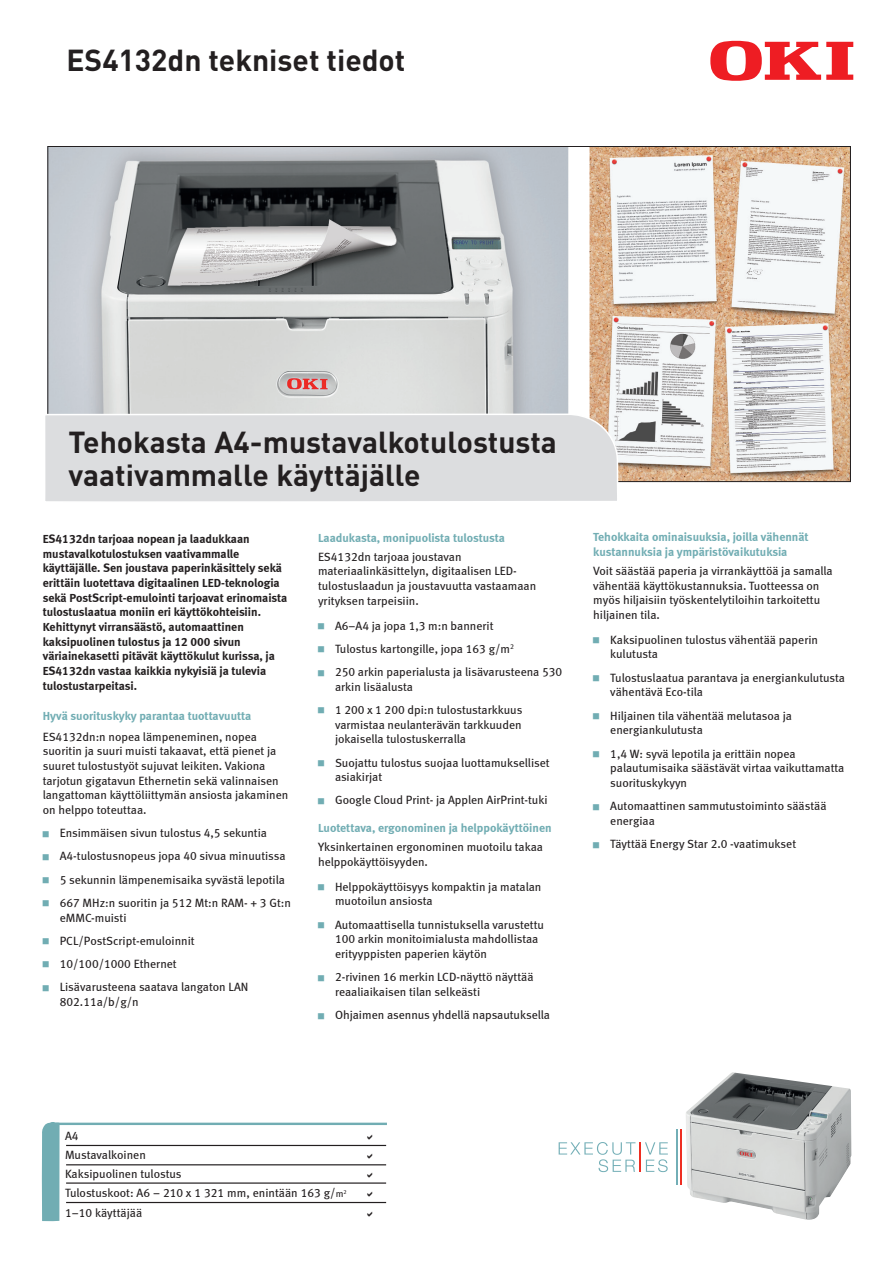
<style>
.page{position:relative;width:893px;height:1263px;background:#fff}
.page>*{position:absolute;margin:0;border:0;box-sizing:border-box;transform-origin:0 0}
.MainSubHead{font:700 30px/33px "DIN Pro";color:#231f20}
.BodyText{font:12px/14.7px "Meta Book LF";color:#231f20}
.BodyText-2{font:12px/14.7px "Meta Bold LF";color:#231f20}
.BodyText-3{font:12px/14.7px "Meta Bold LF";color:#71adb3}
.s1{font-size:9.75px}
</style>
<div class="page">
<img style="left:49px;top:148px;width:800px;height:332px">
<svg style="left:710px;top:41px;width:143px;height:40px"></svg>
<div style="left:45px;top:413px;width:575px;height:89px;background:#dcdddf"></div>
<svg style="left:558px;top:1129px;width:124px;height:56px"></svg>
<img style="left:686px;top:1072px;width:165px;height:148px">
<svg style="left:41px;top:1122px;width:19px;height:100px"></svg>
<hr style="left:50px;top:1123px;width:337px;height:2px;background:#71adb3">
<hr style="left:66px;top:1145px;width:320px;height:1px;background:#231f20">
<hr style="left:66px;top:1164px;width:320px;height:1px;background:#231f20">
<hr style="left:66px;top:1182px;width:320px;height:2px;background:#231f20">
<hr style="left:66px;top:1202px;width:320px;height:1px;background:#231f20">
<p class="MainSubHead" style="left:66px;top:40px;width:340px">ES4132dn tekniset tiedot</p>
<p class="MainSubHead" style="left:69px;top:422px;width:490px">Tehokasta A4-mustavalkotulostusta vaativammalle käyttäjälle</p>
<p class="BodyText-2" style="left:43px;top:531px;width:246px">ES4132dn tarjoaa nopean ja laadukkaan mustavalkotulostuksen vaativammalle käyttäjälle. Sen joustava paperinkäsittely sekä erittäin luotettava digitaalinen LED-teknologia sekä PostScript-emulointi tarjoavat erinomaista tulostuslaatua moniin eri käyttökohteisiin.<br>Kehittynyt virransäästö, automaattinen kaksipuolinen tulostus ja 12 000 sivun väriainekasetti pitävät käyttökulut kurissa, ja ES4132dn vastaa kaikkia nykyisiä ja tulevia tulostustarpeitasi.</p>
<p class="BodyText-3" style="left:43px;top:708px;width:210px">Hyvä suorituskyky parantaa tuottavuutta</p>
<p class="BodyText" style="left:43px;top:729px;width:247px">ES4132dn:n nopea lämpeneminen, nopea suoritin ja suuri muisti takaavat, että pienet ja suuret tulostustyöt sujuvat leikiten. Vakiona tarjotun gigatavun Ethernetin sekä valinnaisen langattoman käyttöliittymän ansiosta jakaminen on helppo toteuttaa.</p>
<p class="BodyText" style="left:60px;top:825px;width:209px">Ensimmäisen sivun tulostus 4,5 sekuntia</p>
<p class="BodyText" style="left:60px;top:849px;width:227px">A4-tulostusnopeus jopa 40 sivua minuutissa</p>
<p class="BodyText" style="left:60px;top:872px;width:227px">5 sekunnin lämpenemisaika syvästä lepotila</p>
<p class="BodyText" style="left:60px;top:895px;width:233px">667 MHz:n suoritin ja 512 Mt:n RAM- + 3 Gt:n eMMC-muisti</p>
<p class="BodyText" style="left:60px;top:933px;width:136px">PCL/PostScript-emuloinnit</p>
<p class="BodyText" style="left:60px;top:956px;width:119px">10/100/1000 Ethernet</p>
<p class="BodyText" style="left:60px;top:979px;width:190px">Lisävarusteena saatava langaton LAN<br>802.11a/b/g/n</p>
<p class="BodyText-3" style="left:318px;top:530px;width:189px">Laadukasta, monipuolista tulostusta</p>
<p class="BodyText" style="left:318px;top:549px;width:220px">ES4132dn tarjoaa joustavan materiaalinkäsittelyn, digitaalisen LED&shy;tulostuslaadun ja joustavuutta vastaamaan yrityksen tarpeisiin.</p>
<p class="BodyText" style="left:335px;top:618px;width:160px">A6–A4 ja jopa 1,3 m:n bannerit</p>
<p class="BodyText" style="left:335px;top:641px;width:180px">Tulostus kartongille, jopa 163 g/m<sup>2</sup></p>
<p class="BodyText" style="left:335px;top:664px;width:229px">250 arkin paperialusta ja lisävarusteena 530 arkin lisäalusta</p>
<p class="BodyText" style="left:335px;top:702px;width:189px;text-align:justify">1 200 x 1 200 dpi:n tulostustarkkuus varmistaa neulanterävän tarkkuuden jokaisella tulostuskerralla</p>
<p class="BodyText" style="left:335px;top:755px;width:216px">Suojattu tulostus suojaa luottamukselliset asiakirjat</p>
<p class="BodyText" style="left:335px;top:793px;width:214px">Google Cloud Print- ja Applen AirPrint-tuki</p>
<p class="BodyText-3" style="left:318px;top:821px;width:235px">Luotettava, ergonominen ja helppokäyttöinen</p>
<p class="BodyText" style="left:318px;top:840px;width:226px">Yksinkertainen ergonominen muotoilu takaa helppokäyttöisyyden.</p>
<p class="BodyText" style="left:335px;top:879px;width:208px">Helppokäyttöisyys kompaktin ja matalan muotoilun ansiosta</p>
<p class="BodyText" style="left:335px;top:917px;width:210px">Automaattisella tunnistuksella varustettu<br>100 arkin monitoimialusta mahdollistaa erityyppisten paperien käytön</p>
<p class="BodyText" style="left:335px;top:969px;width:200px">2-rivinen 16 merkin LCD-näyttö näyttää reaaliaikaisen tilan selkeästi</p>
<p class="BodyText" style="left:335px;top:1007px;width:217px">Ohjaimen asennus yhdellä napsautuksella</p>
<p class="BodyText-3" style="left:593px;top:530px;width:217px">Tehokkaita ominaisuuksia, joilla vähennät kustannuksia ja ympäristövaikutuksia</p>
<p class="BodyText" style="left:593px;top:563px;width:241px">Voit säästää paperia ja virrankäyttöä ja samalla vähentää käyttökustannuksia. Tuotteessa on myös hiljaisiin työskentelytiloihin tarkoitettu hiljainen tila.</p>
<p class="BodyText" style="left:610px;top:632px;width:209px">Kaksipuolinen tulostus vähentää paperin kulutusta</p>
<p class="BodyText" style="left:610px;top:670px;width:236px">Tulostuslaatua parantava ja energiankulutusta vähentävä Eco-tila</p>
<p class="BodyText" style="left:610px;top:708px;width:183px">Hiljainen tila vähentää melutasoa ja energiankulutusta</p>
<p class="BodyText" style="left:610px;top:746px;width:236px">1,4 W: syvä lepotila ja erittäin nopea palautumisaika säästävät virtaa vaikuttamatta suorituskykyyn</p>
<p class="BodyText" style="left:610px;top:798px;width:218px">Automaattinen sammutustoiminto säästää energiaa</p>
<p class="BodyText" style="left:610px;top:836px;width:187px">Täyttää Energy Star 2.0 -vaatimukset</p>
<p class="BodyText" style="left:65px;top:1128px;width:15px">A4</p>
<p class="BodyText" style="left:65px;top:1147px;width:82px">Mustavalkoinen</p>
<p class="BodyText" style="left:65px;top:1166px;width:118px">Kaksipuolinen tulostus</p>
<p class="BodyText" style="left:65px;top:1186px;width:283px">Tulostuskoot: A6 – 210 x 1 321 mm, enintään 163 g/<span class="s1">m</span><sup>2</sup></p>
<p class="BodyText" style="left:65px;top:1205px;width:79px">1–10 käyttäjää</p>
</div>
